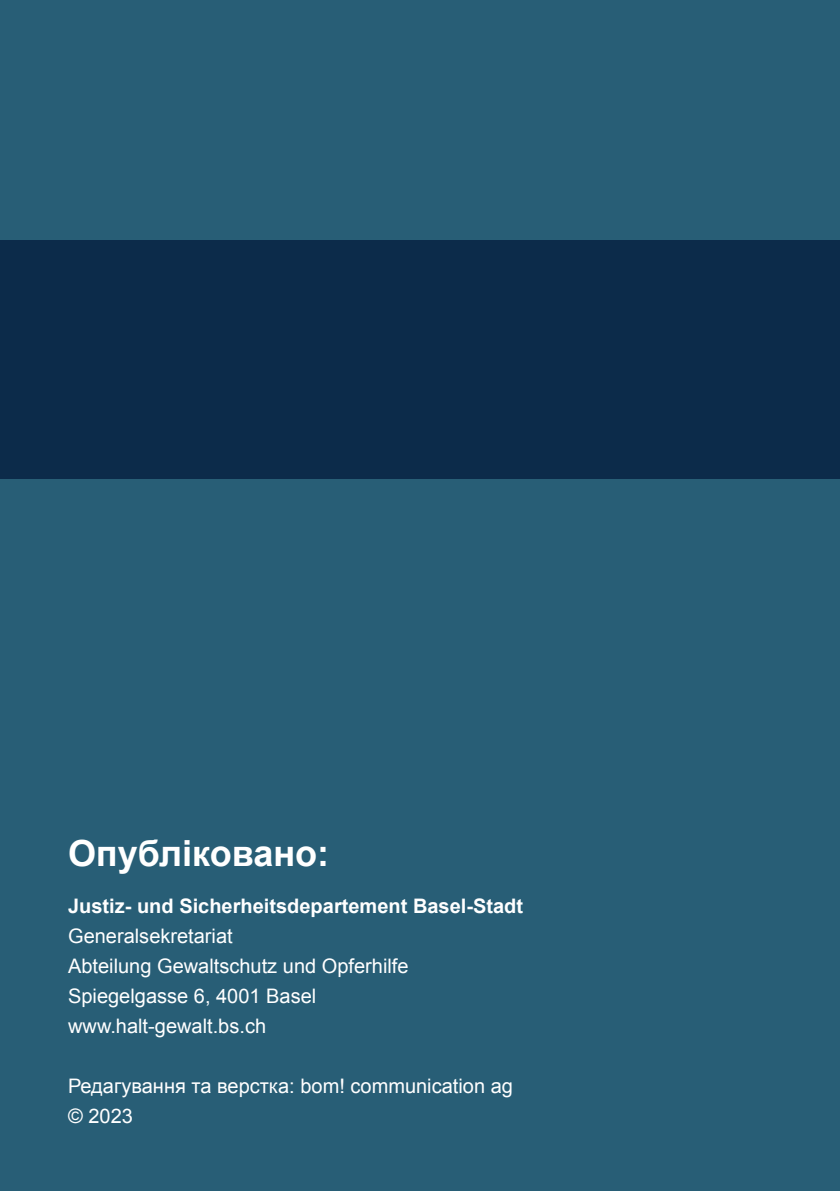
<style>
.page{position:relative;width:840px;height:1191px;background:#fff}
.page>*{position:absolute;margin:0;border:0;box-sizing:border-box;transform-origin:0 0}
._01_Titel{font:700 36px "Arial";color:#fff}
._03_Text_Weiss_Rückseite{font:20px "Arial";color:#fff}
._03_Text_Weiss_Rückseite-2{font:700 20px "Arial";color:#fff}
</style>
<div class="page">
<div style="left:0;top:0;width:839px;height:1191px;background:#285e76"></div>
<div style="left:0;top:241px;width:839px;height:238px;background:#0c2b4a"></div>
<h1 class="_01_Titel" style="left:68px;top:829px;width:262px">Опубліковано:</h1>
<h3 class="_03_Text_Weiss_Rückseite-2" style="left:68px;top:892px;width:456px">Justiz- und Sicherheitsdepartement Basel-Stadt</h3>
<h3 class="_03_Text_Weiss_Rückseite" style="left:68px;top:922px;width:166px">Generalsekretariat</h3>
<h3 class="_03_Text_Weiss_Rückseite" style="left:68px;top:952px;width:342px">Abteilung Gewaltschutz und Opferhilfe</h3>
<h3 class="_03_Text_Weiss_Rückseite" style="left:68px;top:982px;width:249px">Spiegelgasse 6, 4001 Basel</h3>
<h3 class="_03_Text_Weiss_Rückseite" style="left:68px;top:1012px;width:199px">www.halt-gewalt.bs.ch</h3>
<h3 class="_03_Text_Weiss_Rückseite" style="left:68px;top:1072px;width:446px">Редагування та верстка: bom! communication ag</h3>
<h3 class="_03_Text_Weiss_Rückseite" style="left:68px;top:1102px;width:66px">© 2023</h3>
</div>
